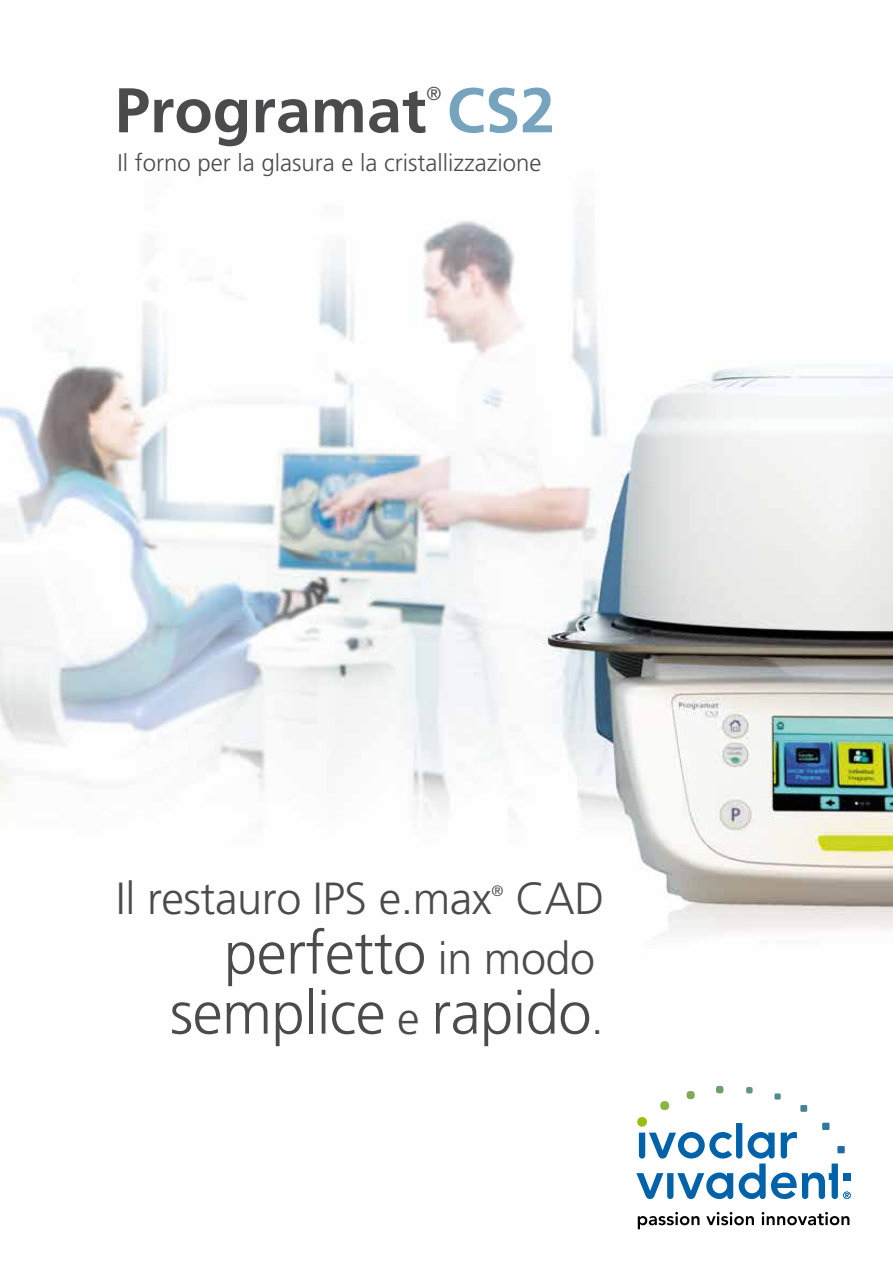
<style>
.page{position:relative;width:893px;height:1263px;background:#fff}
.page>*{position:absolute;margin:0;border:0;box-sizing:border-box;transform-origin:0 0}
.t1{font:700 63px "Frutiger";color:#4b4b4d}
.t2{font:300 60px/60px "Frutiger";letter-spacing:-.01em;color:#4b4b4d;text-align:right}
.t3{font:300 45px "Frutiger";letter-spacing:-.01em;color:#4b4b4d}
.t4{font:300 24px "Frutiger";color:#4b4b4d}
.t5{font:300 18.75px "Frutiger";color:#4b4b4d}
.t6{font:300 15px "Frutiger";color:#4b4b4d}
.s1{color:#76a3be}
.s2{font-size:45px}
</style>
<div class="page">
<img style="left:1px;top:220px;width:892px;height:866px">
<svg style="left:636px;top:1086px;width:215px;height:113px"></svg>
<svg style="left:638px;top:1212px;width:61px;height:17px"></svg>
<svg style="left:706px;top:1212px;width:48px;height:13px"></svg>
<svg style="left:762px;top:1212px;width:87px;height:13px"></svg>
<img style="left:0;top:0;width:1px;height:1067px">
<img style="left:0;top:0;width:1px;height:148px">
<p class="t5" style="left:426px;top:83px;width:16px">®</p>
<h1 class="t1" style="left:115px;top:73px;width:442px">Programat <span class="s1">CS2</span></h1>
<p class="t4" style="left:117px;top:149px;width:425px">Il forno per la glasura e la cristallizzazione</p>
<h3 class="t3" style="left:116px;top:872px;width:377px">Il restauro IPS e.max</h3>
<p class="t6" style="left:491px;top:882px;width:13px">®</p>
<h3 class="t3" style="left:515px;top:872px;width:91px">CAD</h3>
<h2 class="t2" style="left:170px;top:924px;width:435px">perfetto <span class="s2">in modo </span>semplice <span class="s2">e</span> rapido<span class="s2">.</span></h2>
</div>
